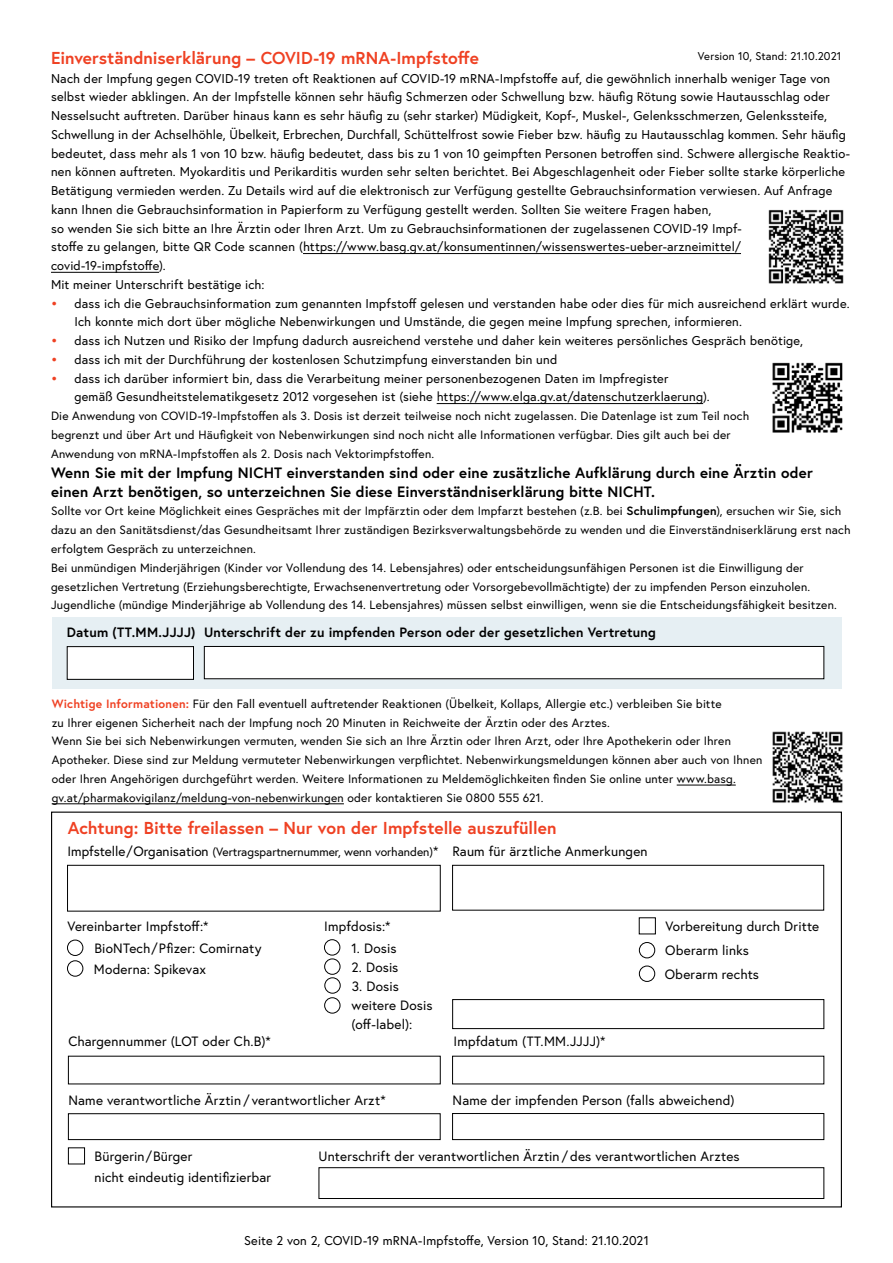
<style>
.page{position:relative;width:893px;height:1263px;background:#fff}
.page>*{position:absolute;margin:0;border:0;box-sizing:border-box;transform-origin:0 0}
.h2_ohne_Nummerierung{font:700 17.25px "Europa Austria";color:#ef4123}
.t1{font:700 15px/19px "Europa Austria";letter-spacing:.01em;color:#000}
.p_small{font:13.5px/21.5px "Europa Austria";letter-spacing:.01em;color:#000}
.p_small-2{font:700 13.5px "Europa Austria";letter-spacing:.015em;color:#000}
.t2{font:12.75px/18.8px "Europa Austria";letter-spacing:.015em;color:#000}
.t3{font:12px/18.8px "Europa Austria";letter-spacing:.015em;color:#000}
.t4{font:11.25px "Europa Austria";letter-spacing:.015em;color:#000}
.s1{font-weight:700;color:#ef4123}
.s2{font-weight:700}
.s3{font-size:12px}
</style>
<div class="page">
<div style="left:52px;top:618px;width:789px;height:71px;background:#e6eff3"></div>
<img style="left:772px;top:362px;width:71px;height:71px">
<div style="left:67px;top:647px;width:126px;height:32px;background:#fff"></div>
<div style="left:67px;top:646px;width:127px;height:34px;border:1px solid #000"></div>
<div style="left:204px;top:646px;width:620px;height:33px;background:#fff"></div>
<div style="left:204px;top:646px;width:620px;height:33px;border:1px solid #000"></div>
<img style="left:772px;top:731px;width:71px;height:72px">
<div style="left:67px;top:865px;width:373px;height:46px;border:1px solid #000"></div>
<div style="left:452px;top:865px;width:372px;height:45px;border:1px solid #000"></div>
<div style="left:452px;top:999px;width:372px;height:30px;border:1px solid #000"></div>
<div style="left:67px;top:940px;width:16px;height:16px;border:1px solid #000;border-radius:50%"></div>
<div style="left:67px;top:960px;width:16px;height:16px;border:1px solid #000;border-radius:50%"></div>
<div style="left:324px;top:997px;width:16px;height:16px;border:1px solid #000;border-radius:50%"></div>
<div style="left:324px;top:939px;width:16px;height:16px;border:1px solid #000;border-radius:50%"></div>
<div style="left:324px;top:958px;width:16px;height:17px;border:1px solid #000;border-radius:50%"></div>
<div style="left:639px;top:942px;width:16px;height:16px;border:1px solid #000;border-radius:50%"></div>
<div style="left:639px;top:966px;width:16px;height:16px;border:1px solid #000;border-radius:50%"></div>
<div style="left:68px;top:1113px;width:372px;height:27px;border:1px solid #000"></div>
<div style="left:452px;top:1113px;width:372px;height:27px;border:1px solid #000"></div>
<div style="left:68px;top:1147px;width:17px;height:17px;border:1px solid #000"></div>
<div style="left:319px;top:1167px;width:505px;height:32px;border:1px solid #000"></div>
<img style="left:768px;top:209px;width:76px;height:75px">
<div style="left:324px;top:977px;width:17px;height:16px;border:1px solid #000;border-radius:50%"></div>
<hr style="left:303px;top:253px;width:438px;height:1px;background:#000">
<hr style="left:51px;top:272px;width:108px;height:1px;background:#000">
<hr style="left:437px;top:403px;width:266px;height:1px;background:#000">
<hr style="left:677px;top:785px;width:59px;height:1px;background:#000">
<hr style="left:52px;top:803px;width:292px;height:1px;background:#000">
<h2 class="h2_ohne_Nummerierung" style="left:51px;top:46px;width:429px">Einverständniserklärung – COVID-19 mRNA-Impfstoffe</h2>
<p class="t2" style="left:51px;top:68px;width:801px">Nach der Impfung gegen COVID-19 treten oft Reaktionen auf COVID-19 mRNA-Impfstoffe auf, die gewöhnlich innerhalb weniger Tage von selbst wieder abklingen. An der Impfstelle können sehr häufig Schmerzen oder Schwellung bzw. häufig Rötung sowie Hautausschlag oder Nesselsucht auftreten. Darüber hinaus kann es sehr häufig zu (sehr starker) Müdigkeit, Kopf-, Muskel-, Gelenksschmerzen, Gelenkssteife, Schwellung in der Achselhöhle, Übelkeit, Erbrechen, Durchfall, Schüttelfrost sowie Fieber bzw. häufig zu Hautausschlag kommen. Sehr häufig bedeutet, dass mehr als 1 von 10 bzw. häufig bedeutet, dass bis zu 1 von 10 geimpften Personen betroffen sind. Schwere allergische Reaktio&shy;nen können auftreten. Myokarditis und Perikarditis wurden sehr selten berichtet. Bei Abgeschlagenheit oder Fieber sollte starke körperliche Betätigung vermieden werden. Zu Details wird auf die elektronisch zur Verfügung gestellte Gebrauchsinformation verwiesen. Auf Anfrage kann Ihnen die Gebrauchsinformation in Papierform zu Verfügung gestellt werden. Sollten Sie weitere Fragen haben,<br>so wenden Sie sich bitte an Ihre Ärztin oder Ihren Arzt. Um zu Gebrauchsinformationen der zugelassenen COVID-19 Impf-<br>stoffe zu gelangen, bitte QR Code scannen (https://www.basg.gv.at/konsumentinnen/wissenswertes-ueber-arzneimittel/ covid-19-impfstoffe).</p>
<p class="t2" style="left:51px;top:275px;width:215px">Mit meiner Unterschrift bestätige ich:</p>
<p class="t2" style="left:74px;top:293px;width:777px;text-indent:-23px"><span class="s1">•</span> dass ich die Gebrauchsinformation zum genannten Impfstoff gelesen und verstanden habe oder dies für mich ausreichend erklärt wurde.<br>Ich konnte mich dort über mögliche Nebenwirkungen und Umstände, die gegen meine Impfung sprechen, informieren.</p>
<p class="t2" style="left:51px;top:331px;width:754px"><span class="s1">•</span> dass ich Nutzen und Risiko der Impfung dadurch ausreichend verstehe und daher kein weiteres persönliches Gespräch benötige,</p>
<p class="t2" style="left:51px;top:350px;width:508px"><span class="s1">•</span> dass ich mit der Durchführung der kostenlosen Schutzimpfung einverstanden bin und</p>
<p class="t2" style="left:74px;top:368px;width:637px;text-indent:-23px"><span class="s1">•</span> dass ich darüber informiert bin, dass die Verarbeitung meiner personenbezogenen Daten im Impfregister gemäß Gesundheitstelematikgesetz 2012 vorgesehen ist (siehe https://www.elga.gv.at/datenschutzerklaerung).</p>
<p class="t3" style="left:51px;top:406px;width:700px">Die Anwendung von COVID-19-Impfstoffen als 3. Dosis ist derzeit teilweise noch nicht zugelassen. Die Datenlage ist zum Teil noch begrenzt und über Art und Häufigkeit von Nebenwirkungen sind noch nicht alle Informationen verfügbar. Dies gilt auch bei der<br>Anwendung von mRNA-Impfstoffen als 2. Dosis nach Vektorimpfstoffen.</p>
<p class="t1" style="left:51px;top:462px;width:763px">Wenn Sie mit der Impfung NICHT einverstanden sind oder eine zusätzliche Aufklärung durch eine Ärztin oder einen Arzt benötigen, so unterzeichnen Sie diese Einverständniserklärung bitte NICHT.</p>
<p class="t3" style="left:51px;top:501px;width:801px">Sollte vor Ort keine Möglichkeit eines Gespräches mit der Impfärztin oder dem Impfarzt bestehen (z.B. bei <span class="s2">Schulimpfungen</span>), ersuchen wir Sie, sich dazu an den Sanitätsdienst/das Gesundheitsamt Ihrer zuständigen Bezirksverwaltungsbehörde zu wenden und die Einverständniserklärung erst nach erfolgtem Gespräch zu unterzeichnen.</p>
<p class="t3" style="left:51px;top:558px;width:787px">Bei unmündigen Minderjährigen (Kinder vor Vollendung des 14. Lebensjahres) oder entscheidungsunfähigen Personen ist die Einwilligung der gesetzlichen Vertretung (Erziehungsberechtigte, Erwachsenenvertretung oder Vorsorgebevollmächtigte) der zu impfenden Person einzuholen.<br>Jugendliche (mündige Minderjährige ab Vollendung des 14. Lebensjahres) müssen selbst einwilligen, wenn sie die Entscheidungsfähigkeit besitzen.</p>
<p class="p_small-2" style="left:67px;top:623px;width:591px">Datum (TT.MM.JJJJ) Unterschrift der zu impfenden Person oder der gesetzlichen Vertretung</p>
<p class="t4" style="left:698px;top:49px;width:145px">Version 10, Stand: 21.10.2021</p>
<p class="t3" style="left:52px;top:694px;width:671px"><span class="s1">Wichtige Informationen:</span> Für den Fall eventuell auftretender Reaktionen (Übelkeit, Kollaps, Allergie etc.) verbleiben Sie bitte zu Ihrer eigenen Sicherheit nach der Impfung noch 20 Minuten in Reichweite der Ärztin oder des Arztes.</p>
<p class="t3" style="left:52px;top:731px;width:712px">Wenn Sie bei sich Nebenwirkungen vermuten, wenden Sie sich an Ihre Ärztin oder Ihren Arzt, oder Ihre Apothekerin oder Ihren Apotheker. Diese sind zur Meldung vermuteter Nebenwirkungen verpflichtet. Nebenwirkungsmeldungen können aber auch von Ihnen oder Ihren Angehörigen durchgeführt werden. Weitere Informationen zu Meldemöglichkeiten finden Sie online unter www.basg. gv.at/pharmakovigilanz/meldung-von-nebenwirkungen oder kontaktieren Sie 0800 555 621.</p>
<h2 class="h2_ohne_Nummerierung" style="left:68px;top:816px;width:490px">Achtung: Bitte freilassen – Nur von der Impfstelle auszufüllen</h2>
<p class="p_small" style="left:68px;top:840px;width:582px">Impfstelle/Organisation <span class="s3">(Vertragspartnernummer, wenn vorhanden)</span>* Raum für ärztliche Anmerkungen</p>
<p class="p_small" style="left:94px;top:915px;width:169px;text-indent:-26px">Vereinbarter Impfstoff:*<br>BioNTech/Pfizer: Comirnaty<br>Moderna: Spikevax</p>
<p class="p_small" style="left:324px;top:915px;width:68px">Impfdosis:*</p>
<p class="p_small" style="left:351px;top:937px;width:47px">1. Dosis</p>
<p class="p_small" style="left:352px;top:956px;width:48px">2. Dosis</p>
<p class="p_small" style="left:352px;top:975px;width:49px">3. Dosis</p>
<p class="p_small" style="left:352px;top:995px;width:82px;line-height:18.9px">weitere Dosis (off-label):</p>
<p class="p_small" style="left:68px;top:1030px;width:204px">Chargennummer (LOT oder Ch.B)*</p>
<p class="p_small" style="left:454px;top:1030px;width:153px">Impfdatum (TT.MM.JJJJ)*</p>
<p class="p_small" style="left:665px;top:914px;width:156px;line-height:24px">Vorbereitung durch Dritte<br>Oberarm links<br>Oberarm rechts</p>
<p class="p_small" style="left:68px;top:1089px;width:319px">Name verantwortliche Ärztin / verantwortlicher Arzt*</p>
<p class="p_small" style="left:453px;top:1089px;width:284px">Name der impfenden Person (falls abweichend)</p>
<p class="p_small" style="left:95px;top:1146px;width:178px;line-height:20.7px">Bürgerin/Bürger<br>nicht eindeutig identifizierbar</p>
<p class="p_small" style="left:319px;top:1146px;width:423px">Unterschrift der verantwortlichen Ärztin / des verantwortlichen Arztes</p>
<p class="t2" style="left:244px;top:1231px;width:406px">Seite 2 von 2, COVID-19 mRNA-Impfstoffe, Version 10, Stand: 21.10.2021</p>
</div>
